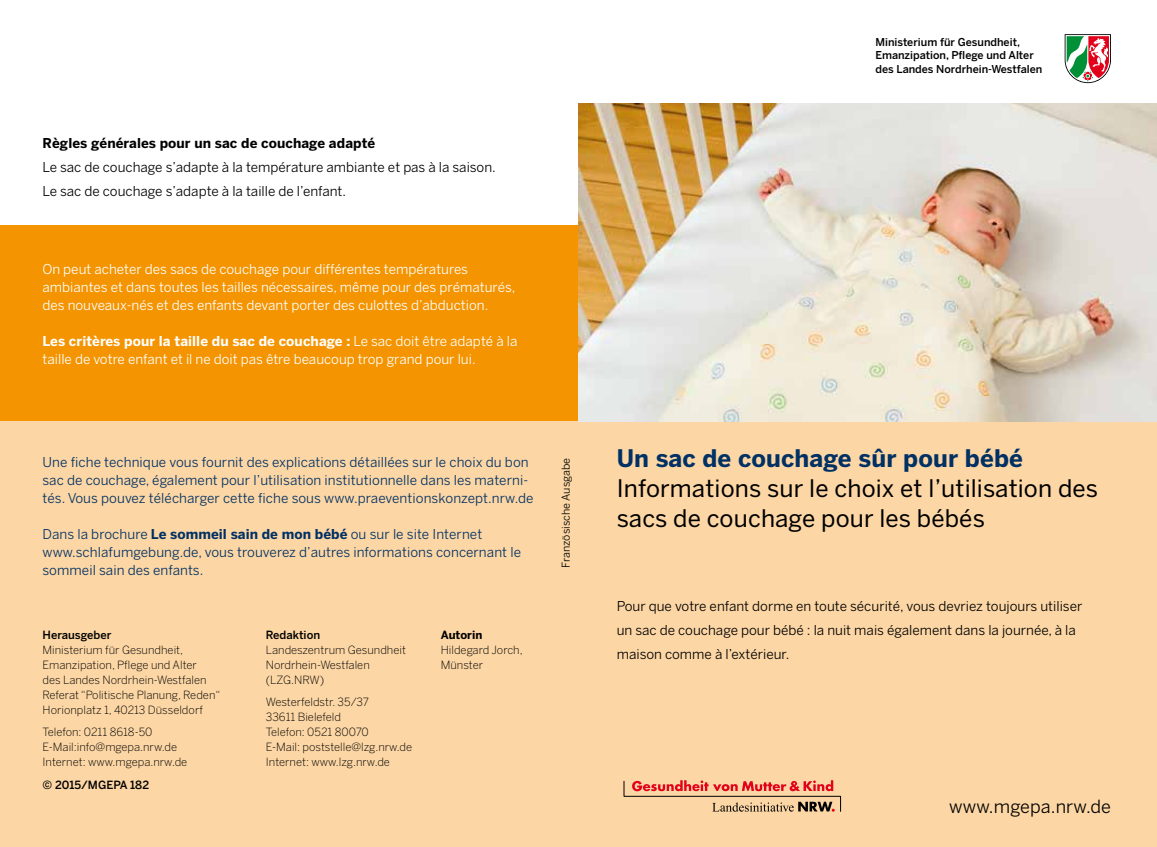
<style>
.page{position:relative;width:1157px;height:847px;background:#fff}
.page>*{position:absolute;margin:0;border:0;box-sizing:border-box;transform-origin:0 0}
.t1{font:24px/30px "Benton Sans";letter-spacing:.005em;color:#000}
.t2{font:700 24px "Benton Sans";letter-spacing:.005em;color:#003064}
.t3{font:18px "Benton Sans";letter-spacing:.005em;color:#000}
.t4{font:13.5px/18px "Benton Sans";letter-spacing:.005em;color:#003064}
.t5{font:13.5px/18px "Benton Sans";color:#fff}
.t6{font:13.5px/24px "Benton Sans";color:#000}
.t7{font:700 13.5px "Benton Sans";letter-spacing:.005em;color:#000}
.t8{font:300 11.25px/15px "Benton Sans";color:#000}
.t9{font:500 11.25px "Benton Sans";color:#000}
.t10{font:700 11.25px "Benton Sans";color:#000}
.t11{font:500 10.8px/13.5px "Benton Sans";color:#000}
.t12{font:10.8px "Benton Sans";color:#000}
.s1{font-weight:700}
</style>
<div class="page">
<svg style="left:1064px;top:34px;width:47px;height:49px"></svg>
<div style="left:0;top:421px;width:1157px;height:425px;background:#fcd6a4"></div>
<div style="left:0;top:225px;width:578px;height:196px;background:#f39400"></div>
<img style="left:578px;top:104px;width:579px;height:317px">
<svg style="left:623px;top:780px;width:218px;height:32px"></svg>
<p class="t7" style="left:43px;top:135px;width:334px">Règles générales pour un sac de couchage adapté</p>
<p class="t6" style="left:43px;top:155px;width:455px">Le sac de couchage s’adapte à la température ambiante et pas à la saison.<br>Le sac de couchage s’adapte à la taille de l’enfant.</p>
<p class="t5" style="left:43px;top:260px;width:474px">On peut acheter des sacs de couchage pour différentes températures ambiantes et dans toutes les tailles nécessaires, même pour des prématurés, des nouveaux-nés et des enfants devant porter des culottes d’abduction.</p>
<p class="t5" style="left:43px;top:332px;width:476px"><span class="s1">Les critères pour la taille du sac de couchage :</span> Le sac doit être adapté à la taille de votre enfant et il ne doit pas être beaucoup trop grand pour lui.</p>
<p class="t4" style="left:43px;top:453px;width:492px">Une fiche technique vous fournit des explications détaillées sur le choix du bon sac de couchage, également pour l’utilisation institutionnelle dans les materni&shy;tés. Vous pouvez télécharger cette fiche sous www.praeventionskonzept.nrw.de</p>
<p class="t4" style="left:43px;top:525px;width:480px">Dans la brochure <span class="s1">Le sommeil sain de mon bébé</span> ou sur le site Internet www.schlafumgebung.de, vous trouverez d’autres informations concernant le sommeil sain des enfants.</p>
<p class="t9" style="left:43px;top:627px;width:70px">Herausgeber</p>
<p class="t8" style="left:43px;top:642px;width:179px">Ministerium für Gesundheit, Emanzipation, Pflege und Alter<br>des Landes Nordrhein-Westfalen Referat “Politische Planung, Reden“ Horionplatz 1, 40213 Düsseldorf</p>
<p class="t8" style="left:43px;top:724px;width:146px">Telefon: 0211 8618-50<br>E-Mail:info@mgepa.nrw.de<br>Internet: www.mgepa.nrw.de</p>
<p class="t9" style="left:43px;top:777px;width:108px">© 2015/MGEPA 182</p>
<p class="t9" style="left:266px;top:627px;width:56px">Redaktion</p>
<p class="t8" style="left:266px;top:642px;width:142px">Landeszentrum Gesundheit<br>Nordrhein-Westfalen (LZG.NRW)</p>
<p class="t8" style="left:266px;top:694px;width:148px">Westerfeldstr. 35/37<br>33611 Bielefeld<br>Telefon: 0521 80070<br>E-Mail: poststelle@lzg.nrw.de<br>Internet: www.lzg.nrw.de</p>
<p class="t10" style="left:441px;top:627px;width:43px">Autorin</p>
<p class="t8" style="left:441px;top:641px;width:83px">Hildegard Jorch,<br>Münster</p>
<p class="t12" style="left:559px;top:567px;width:111px;rotate:-90deg">Französische Ausgabe</p>
<p class="t11" style="left:875px;top:35px;width:168px">Ministerium für Gesundheit,<br>Emanzipation, Pflege und Alter des Landes Nordrhein-Westfalen</p>
<h1 class="t2" style="left:617px;top:443px;width:408px">Un sac de couchage sûr pour bébé</h1>
<h1 class="t1" style="left:617px;top:472px;width:483px">Informations sur le choix et l’utilisation des sacs de couchage pour les bébés</h1>
<p class="t6" style="left:617px;top:593px;width:467px">Pour que votre enfant dorme en toute sécurité, vous devriez toujours utiliser un sac de couchage pour bébé : la nuit mais également dans la journée, à la maison comme à l’extérieur.</p>
<h2 class="t3" style="left:949px;top:795px;width:163px">www.mgepa.nrw.de</h2>
</div>
